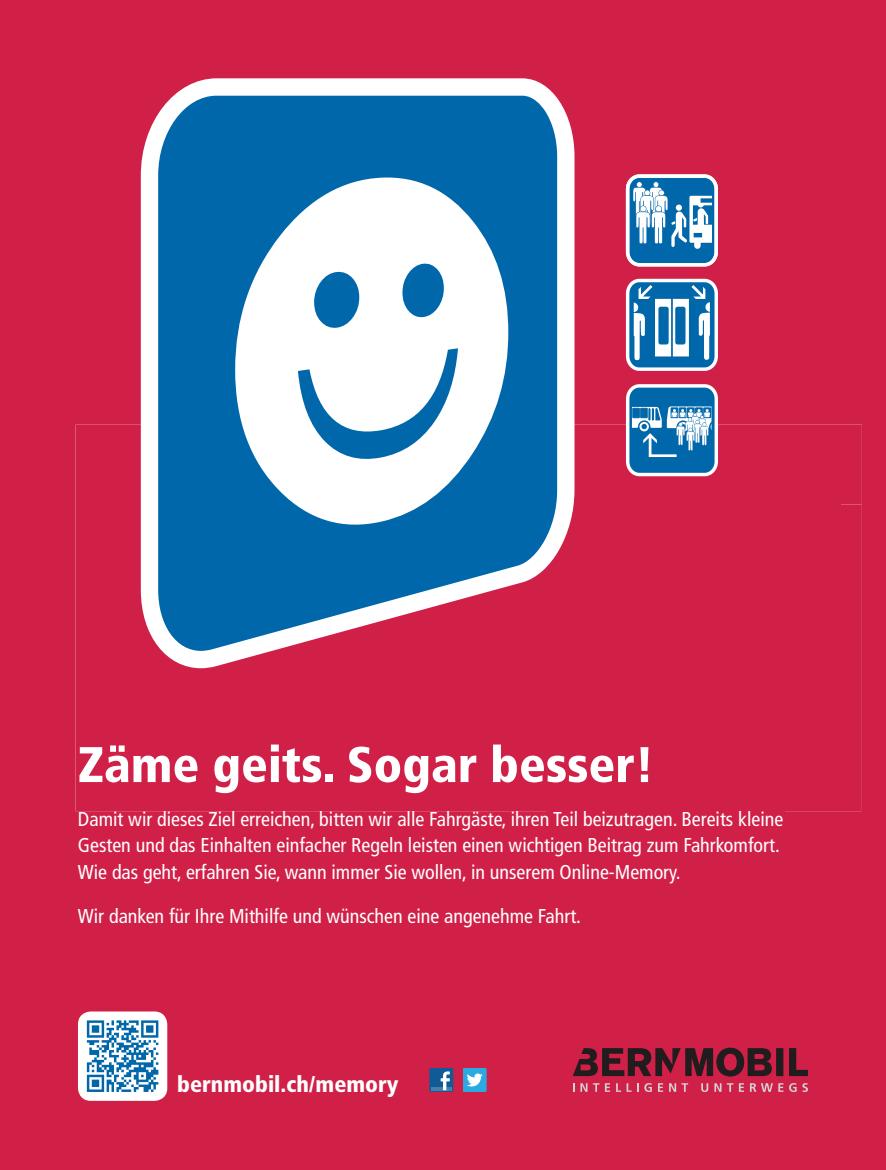
<style>
.page{position:relative;width:886px;height:1170px;background:#fff}
.page>*{position:absolute;margin:0;border:0;box-sizing:border-box;transform-origin:0 0}
.t1{font:900 condensed 50px "Frutiger LT Std";color:#fff}
.t2{font:900 condensed 22.5px "Frutiger LT Std";color:#fff}
.t3{font:condensed 20px/26.2px "Frutiger LT Std";color:#fff}
</style>
<div class="page">
<div style="left:0;top:0;width:886px;height:1169px;background:#d12048"></div>
<div style="left:776px;top:1047px;width:7px;height:28px;background:#211d1e"></div>
<svg style="left:789px;top:1048px;width:19px;height:27px"></svg>
<svg style="left:573px;top:1047px;width:199px;height:29px"></svg>
<svg style="left:580px;top:1083px;width:7px;height:8px"></svg>
<svg style="left:593px;top:1083px;width:6px;height:8px"></svg>
<svg style="left:605px;top:1083px;width:5px;height:8px"></svg>
<svg style="left:616px;top:1083px;width:22px;height:8px"></svg>
<svg style="left:644px;top:1083px;width:8px;height:8px"></svg>
<svg style="left:658px;top:1083px;width:5px;height:8px"></svg>
<svg style="left:669px;top:1083px;width:19px;height:8px"></svg>
<svg style="left:701px;top:1083px;width:7px;height:8px"></svg>
<svg style="left:714px;top:1083px;width:7px;height:8px"></svg>
<svg style="left:727px;top:1083px;width:6px;height:8px"></svg>
<svg style="left:739px;top:1083px;width:5px;height:8px"></svg>
<svg style="left:750px;top:1083px;width:33px;height:8px"></svg>
<svg style="left:789px;top:1083px;width:7px;height:8px"></svg>
<svg style="left:802px;top:1083px;width:6px;height:8px"></svg>
<svg style="left:463px;top:1068px;width:24px;height:23px"></svg>
<div style="left:429px;top:1067px;width:24px;height:24px;background:#105b95"></div>
<svg style="left:431px;top:1087px;width:21px;height:3px"></svg>
<svg style="left:441px;top:1071px;width:9px;height:19px"></svg>
<div style="left:80px;top:1012px;width:86px;height:87px;background:#fff;border-radius:11px"></div>
<div style="left:78px;top:1011px;width:89px;height:89px;border:3px solid #fff;border-radius:11px"></div>
<svg style="left:87px;top:1020px;width:71px;height:71px"></svg>
<img style="left:574px;top:424px;width:288px;height:80px">
<img style="left:841px;top:504px;width:21px;height:307px">
<img style="left:574px;top:457px;width:267px;height:47px">
<svg style="left:141px;top:78px;width:433px;height:590px;background:#4f7aac"></svg>
<svg style="left:235px;top:176px;width:273px;height:354px;background:#b1d0e5"></svg>
<svg style="left:314px;top:271px;width:45px;height:57px;background:#3a89bd"></svg>
<svg style="left:402px;top:263px;width:42px;height:55px;background:#3f8cbf"></svg>
<svg style="left:298px;top:348px;width:160px;height:114px;background:#bdd7e9"></svg>
<svg style="left:626px;top:384px;width:92px;height:92px;background:#5293c1"></svg>
<svg style="left:626px;top:279px;width:92px;height:92px;background:#649ec7"></svg>
<svg style="left:626px;top:174px;width:92px;height:92px;background:#6da4cb"></svg>
<h1 class="t1" style="left:78px;top:734px;width:578px">Zäme geits. Sogar besser!</h1>
<p class="t3" style="left:78px;top:806px;width:707px">Damit wir dieses Ziel erreichen, bitten wir alle Fahrgäste, ihren Teil beizutragen. Bereits kleine<br>Gesten und das Einhalten einfacher Regeln leisten einen wichtigen Beitrag zum Fahrkomfort.<br>Wie das geht, erfahren Sie, wann immer Sie wollen, in unserem Online-Memory.</p>
<p class="t3" style="left:78px;top:902px;width:505px">Wir danken für Ihre Mithilfe und wünschen eine angenehme Fahrt.</p>
<p class="t2" style="left:177px;top:1070px;width:223px">bernmobil.ch/memory</p>
</div>
